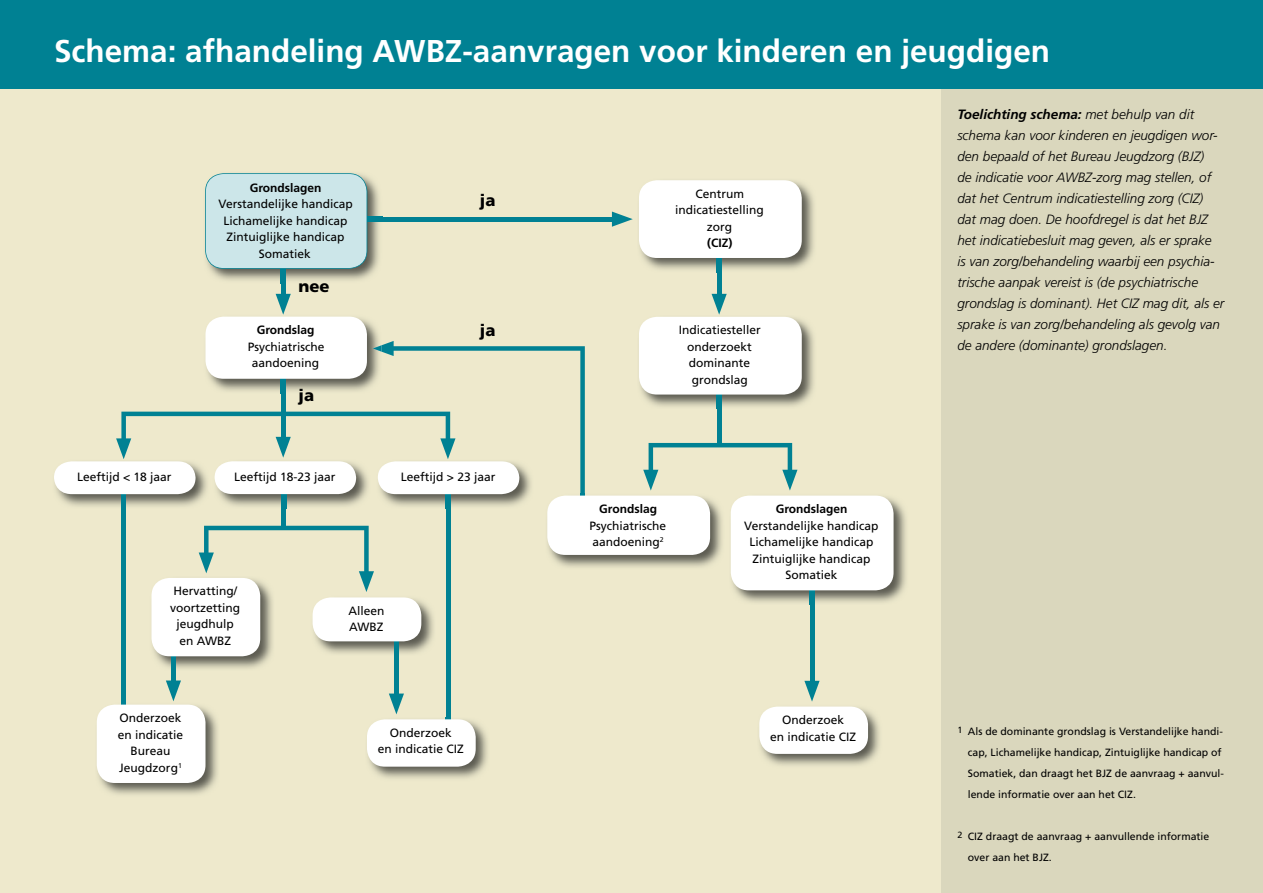
<style>
.page{position:relative;width:1263px;height:893px;background:#fff}
.page>*{position:absolute;margin:0;border:0;box-sizing:border-box;transform-origin:0 0}
.t1{font:700 31.5px "Frutiger LT";color:#fff}
.t2{font:900 16.5px "Frutiger LT";color:#000}
.t3{font:italic 300 13.5px/21px "Frutiger LT";color:#000}
.t4{font:12px/16.5px "Frutiger LT";color:#000;text-align:center}
.t5{font:700 12px "Frutiger LT";color:#000}
.t6{font:10.5px/21px "Frutiger LT";color:#000}
.s1{font-weight:700}
</style>
<div class="page">
<div style="left:0;top:0;width:942px;height:893px;background:#eee9cc"></div>
<div style="left:942px;top:0;width:321px;height:893px;background:#dad7bd"></div>
<hr style="left:364px;top:217px;width:256px;height:4px;background:#008193">
<svg style="left:612px;top:212px;width:21px;height:15px"></svg>
<hr style="left:281px;top:264px;width:4px;height:38px;background:#008193">
<svg style="left:276px;top:294px;width:15px;height:21px"></svg>
<hr style="left:717px;top:253px;width:4px;height:49px;background:#008193">
<svg style="left:711px;top:294px;width:16px;height:21px"></svg>
<hr style="left:810px;top:585px;width:4px;height:104px;background:#008193">
<svg style="left:804px;top:681px;width:15px;height:21px"></svg>
<hr style="left:717px;top:382px;width:4px;height:62px;background:#008193">
<div style="left:281px;top:483px;width:5px;height:45px;background:#008193"></div>
<div style="left:121px;top:483px;width:5px;height:225px;background:#008193"></div>
<hr style="left:446px;top:483px;width:4px;height:239px;background:#008193">
<div style="left:171px;top:622px;width:5px;height:67px;background:#008193"></div>
<svg style="left:166px;top:680px;width:15px;height:21px"></svg>
<div style="left:394px;top:622px;width:5px;height:80px;background:#008193"></div>
<svg style="left:389px;top:693px;width:15px;height:21px"></svg>
<svg style="left:643px;top:443px;width:154px;height:48px"></svg>
<svg style="left:199px;top:526px;width:175px;height:66px"></svg>
<img style="left:153px;top:576px;width:121px;height:93px">
<img style="left:171px;top:656px;width:5px;height:13px">
<div style="left:151px;top:578px;width:109px;height:78px;background:#fff;border-radius:18px"></div>
<img style="left:97px;top:704px;width:121px;height:91px">
<div style="left:97px;top:705px;width:108px;height:78px;background:#fff;border-radius:18px"></div>
<img style="left:367px;top:718px;width:121px;height:61px">
<div style="left:367px;top:719px;width:109px;height:48px;background:#fff;border-radius:18px"></div>
<img style="left:759px;top:706px;width:121px;height:60px">
<div style="left:759px;top:707px;width:109px;height:47px;background:#fff;border-radius:18px"></div>
<img style="left:312px;top:598px;width:122px;height:56px">
<img style="left:394px;top:641px;width:5px;height:13px">
<div style="left:313px;top:597px;width:108px;height:44px;background:#fff;border-radius:18px"></div>
<img style="left:731px;top:495px;width:175px;height:110px">
<img style="left:810px;top:590px;width:4px;height:15px">
<div style="left:731px;top:496px;width:162px;height:94px;background:#fff;border-radius:18px"></div>
<img style="left:547px;top:495px;width:175px;height:73px">
<div style="left:547px;top:496px;width:163px;height:59px;background:#fff;border-radius:18px"></div>
<img style="left:222px;top:499px;width:140px;height:10px">
<img style="left:281px;top:499px;width:5px;height:10px">
<img style="left:385px;top:499px;width:140px;height:10px">
<img style="left:446px;top:499px;width:4px;height:10px">
<img style="left:639px;top:317px;width:175px;height:92px">
<img style="left:717px;top:395px;width:4px;height:14px">
<div style="left:639px;top:317px;width:163px;height:78px;background:#fff;border-radius:18px"></div>
<img style="left:206px;top:316px;width:173px;height:25px">
<svg style="left:54px;top:341px;width:531px;height:158px"></svg>
<div style="left:205px;top:317px;width:162px;height:62px;background:#fff;border-radius:18px"></div>
<img style="left:639px;top:180px;width:175px;height:92px">
<img style="left:717px;top:258px;width:4px;height:14px">
<div style="left:639px;top:180px;width:163px;height:78px;background:#fff;border-radius:18px"></div>
<img style="left:209px;top:177px;width:173px;height:106px">
<img style="left:367px;top:217px;width:15px;height:4px">
<img style="left:281px;top:269px;width:4px;height:14px">
<div style="left:205px;top:173px;width:162px;height:96px;background:#cce6e9"></div>
<div style="left:0;top:0;width:1263px;height:88px;background:#008193"></div>
<h1 class="t1" style="left:54px;top:32px;width:998px">Schema: afhandeling AWBZ-aanvragen voor kinderen en jeugdigen</h1>
<p class="t5" style="left:250px;top:180px;width:73px">Grondslagen</p>
<p class="t4" style="left:218px;top:196px;width:136px">Verstandelijke handicap<br>Lichamelijke handicap<br>Zintuiglijke handicap<br>Somatiek</p>
<p class="t2" style="left:299px;top:276px;width:33px">nee</p>
<p class="t5" style="left:257px;top:323px;width:59px">Grondslag</p>
<p class="t4" style="left:248px;top:338px;width:78px">Psychiatrische aandoening</p>
<p class="t2" style="left:299px;top:386px;width:17px">ja</p>
<p class="t2" style="left:480px;top:190px;width:17px">ja</p>
<p class="t2" style="left:480px;top:320px;width:17px">ja</p>
<p class="t4" style="left:77px;top:469px;width:96px">Leeftijd &lt; 18 jaar</p>
<p class="t4" style="left:234px;top:469px;width:103px">Leeftijd 18-23 jaar</p>
<p class="t4" style="left:401px;top:469px;width:96px">Leeftijd &gt; 23 jaar</p>
<p class="t4" style="left:170px;top:583px;width:72px">Hervatting/ voortzetting jeugdhulp en AWBZ</p>
<p class="t4" style="left:118px;top:710px;width:67px">Onderzoek en indicatie<br>Bureau<br>Jeugdzorg<sup>1</sup></p>
<p class="t4" style="left:348px;top:603px;width:38px;text-align:left">Alleen<br>AWBZ</p>
<p class="t4" style="left:378px;top:724px;width:88px">Onderzoek<br>en indicatie CIZ</p>
<p class="t4" style="left:675px;top:185px;width:90px">Centrum indicatiestelling zorg</p>
<p class="t5" style="left:707px;top:236px;width:27px">(CIZ)</p>
<p class="t4" style="left:679px;top:322px;width:84px">Indicatiesteller onderzoekt dominante grondslag</p>
<p class="t5" style="left:599px;top:502px;width:59px">Grondslag</p>
<p class="t4" style="left:590px;top:517px;width:78px;text-align:left">Psychiatrische aandoening<sup>2</sup></p>
<p class="t5" style="left:776px;top:502px;width:73px">Grondslagen</p>
<p class="t4" style="left:744px;top:517px;width:136px">Verstandelijke handicap<br>Lichamelijke handicap<br>Zintuiglijke handicap<br>Somatiek</p>
<p class="t4" style="left:770px;top:712px;width:88px">Onderzoek<br>en indicatie CIZ</p>
<p class="t3" style="left:957px;top:104px;width:269px"><span class="s1">Toelichting schema:</span> met behulp van dit schema kan voor kinderen en jeugdigen wor&shy;den bepaald of het Bureau Jeugdzorg (BJZ)<br>de indicatie voor AWBZ-zorg mag stellen, of dat het Centrum indicatiestelling zorg (CIZ) dat mag doen. De hoofdregel is dat het BJZ het indicatiebesluit mag geven, als er sprake<br>is van zorg/behandeling waarbij een psychia&shy;trische aanpak vereist is (de psychiatrische grondslag is dominant). Het CIZ mag dit, als er sprake is van zorg/behandeling als gevolg van de andere (dominante) grondslagen.</p>
<p class="t6" style="left:968px;top:721px;width:258px;text-indent:-10px"><sup>1</sup> Als de dominante grondslag is Verstandelijke handi&shy;cap, Lichamelijke handicap, Zintuiglijke handicap of Somatiek, dan draagt het BJZ de aanvraag + aanvul&shy;lende informatie over aan het CIZ.</p>
<p class="t6" style="left:968px;top:826px;width:243px;text-indent:-10px"><sup>2</sup> CIZ draagt de aanvraag + aanvullende informatie over aan het BJZ.</p>
</div>
